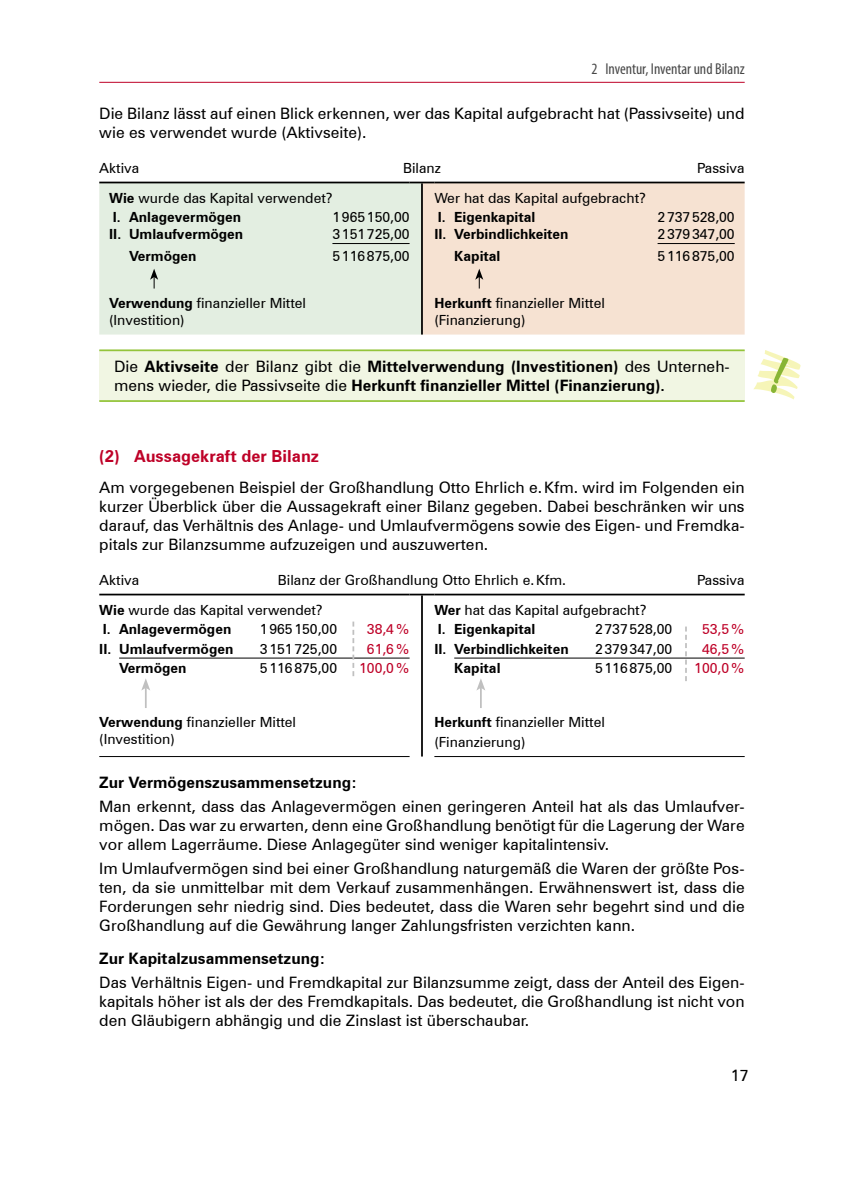
<style>
.page{position:relative;width:844px;height:1191px;background:#fff}
.page>*{position:absolute;margin:0;border:0;box-sizing:border-box;transform-origin:0 0}
.t1{font:700 16.62px "Zurich BT";color:#be0027}
.Fließtext{font:15.75px/18.9px "Zurich BT";color:#000;text-align:justify}
.Merke-Text{font:700 15.75px/18.9px "Zurich BT";color:#000}
.Fließtext-2{font:700 15.75px "Zurich BT";color:#000}
.Kolumnentitel_rechts{font:condensed 15.75px "Myriad Pro";color:#484848}
.Tabelle{font:14px/16.8px "Zurich BT";color:#000}
.Tabelle-2{font:700 14px "Zurich BT";color:#000}
.Tabelle-3{font:14px "Zurich BT";color:#be0027}
.s1{font-weight:700}
.s2{font-weight:400}
</style>
<div class="page">
<hr style="left:99px;top:82px;width:645px;height:1px;background:#be0027">
<div style="left:99px;top:183px;width:322px;height:151px;background:#e3eee1"></div>
<div style="left:423px;top:183px;width:321px;height:151px;background:#f6e2d2"></div>
<hr style="left:99px;top:182px;width:310px;height:1px;background:#000">
<svg style="left:409px;top:182px;width:25px;height:1px"></svg>
<hr style="left:421px;top:183px;width:2px;height:151px;background:#000">
<hr style="left:434px;top:182px;width:310px;height:1px;background:#000">
<hr style="left:332px;top:243px;width:77px;height:1px;background:#000">
<svg style="left:150px;top:269px;width:8px;height:19px"></svg>
<hr style="left:657px;top:243px;width:77px;height:1px;background:#000">
<svg style="left:475px;top:269px;width:8px;height:19px"></svg>
<div style="left:99px;top:350px;width:645px;height:51px;background:#f1f6e3"></div>
<hr style="left:99px;top:349px;width:645px;height:2px;background:#94c43a">
<hr style="left:99px;top:400px;width:645px;height:2px;background:#94c43a">
<hr style="left:99px;top:593px;width:310px;height:2px;background:#000">
<svg style="left:409px;top:593px;width:25px;height:2px"></svg>
<hr style="left:421px;top:595px;width:2px;height:161px;background:#000">
<hr style="left:434px;top:593px;width:310px;height:2px;background:#000">
<hr style="left:99px;top:756px;width:310px;height:1px;background:#000">
<hr style="left:434px;top:756px;width:310px;height:1px;background:#000">
<hr style="left:119px;top:657px;width:290px;height:1px;background:#000">
<hr style="left:145px;top:688px;width:2px;height:20px;background:#c0c0c0">
<svg style="left:141px;top:678px;width:9px;height:12px"></svg>
<hr style="left:454px;top:657px;width:290px;height:1px;background:#000">
<svg style="left:476px;top:679px;width:9px;height:29px"></svg>
<svg style="left:753px;top:350px;width:47px;height:49px"></svg>
<svg style="left:352px;top:621px;width:2px;height:55px"></svg>
<svg style="left:685px;top:626px;width:1px;height:55px"></svg>
<p class="Kolumnentitel_rechts" style="left:591px;top:60px;width:155px">2 Inventur, Inventar und Bilanz</p>
<p class="Fließtext" style="left:99px;top:103px;width:646px">Die Bilanz lässt auf einen Blick erkennen, wer das Kapital aufgebracht hat (Passivseite) und wie es verwendet wurde (Aktivseite).</p>
<p class="Tabelle" style="left:99px;top:159px;width:41px">Aktiva</p>
<p class="Tabelle" style="left:403px;top:159px;width:39px">Bilanz</p>
<p class="Tabelle" style="left:697px;top:159px;width:49px">Passiva</p>
<p class="Tabelle" style="left:109px;top:190px;width:225px"><span class="s1">Wie</span> wurde das Kapital verwendet?</p>
<p class="Tabelle-2" style="left:113px;top:209px;width:130px">I. Anlagevermögen</p>
<p class="Tabelle" style="left:332px;top:209px;width:79px">1965150,00</p>
<p class="Tabelle-2" style="left:109px;top:226px;width:136px">II. Umlaufvermögen</p>
<p class="Tabelle" style="left:332px;top:226px;width:79px">3151725,00</p>
<p class="Tabelle-2" style="left:129px;top:247px;width:69px">Vermögen</p>
<p class="Tabelle" style="left:332px;top:247px;width:79px">5116875,00</p>
<p class="Tabelle" style="left:109px;top:294px;width:198px"><span class="s1">Verwendung</span> finanzieller Mittel (Investition)</p>
<p class="Tabelle" style="left:434px;top:190px;width:213px">Wer hat das Kapital aufgebracht?</p>
<p class="Tabelle-2" style="left:438px;top:209px;width:99px">I. Eigenkapital</p>
<p class="Tabelle" style="left:657px;top:209px;width:79px">2737528,00</p>
<p class="Tabelle-2" style="left:434px;top:226px;width:136px">II. Verbindlichkeiten</p>
<p class="Tabelle" style="left:657px;top:226px;width:79px">2379347,00</p>
<p class="Tabelle-2" style="left:454px;top:247px;width:48px">Kapital</p>
<p class="Tabelle" style="left:657px;top:247px;width:79px">5116875,00</p>
<p class="Tabelle" style="left:434px;top:294px;width:172px"><span class="s1">Herkunft</span> finanzieller Mittel (Finanzierung)</p>
<p class="Merke-Text" style="left:114px;top:357px;width:617px"><span class="s2">Die</span> Aktivseite <span class="s2">der Bilanz gibt die</span> Mittelverwendung (Investitionen) <span class="s2">des Unterneh&shy;mens wieder, die Passivseite die</span> Herkunft finanzieller Mittel (Finanzierung).</p>
<p class="t1" style="left:99px;top:445px;width:221px">(2) Aussagekraft der Bilanz</p>
<p class="Fließtext" style="left:99px;top:478px;width:646px">Am vorgegebenen Beispiel der Großhandlung Otto Ehrlich e.Kfm. wird im Folgenden ein kurzer Überblick über die Aussagekraft einer Bilanz gegeben. Dabei beschränken wir uns darauf, das Verhältnis des Anlage- und Umlaufvermögens sowie des Eigen- und Fremdka&shy;pitals zur Bilanzsumme aufzuzeigen und auszuwerten.</p>
<p class="Tabelle" style="left:99px;top:571px;width:41px">Aktiva</p>
<p class="Tabelle" style="left:278px;top:571px;width:289px">Bilanz der Großhandlung Otto Ehrlich e.Kfm.</p>
<p class="Tabelle" style="left:697px;top:571px;width:49px">Passiva</p>
<p class="Tabelle" style="left:99px;top:601px;width:225px"><span class="s1">Wie</span> wurde das Kapital verwendet?</p>
<p class="Tabelle-2" style="left:103px;top:621px;width:130px">I. Anlagevermögen</p>
<p class="Tabelle" style="left:260px;top:621px;width:79px">1965150,00</p>
<p class="Tabelle-3" style="left:367px;top:621px;width:44px">38,4%</p>
<p class="Tabelle-2" style="left:99px;top:640px;width:136px">II. Umlaufvermögen</p>
<p class="Tabelle" style="left:260px;top:640px;width:79px">3151725,00</p>
<p class="Tabelle-3" style="left:367px;top:640px;width:44px">61,6%</p>
<p class="Tabelle-2" style="left:119px;top:659px;width:69px">Vermögen</p>
<p class="Tabelle" style="left:260px;top:659px;width:79px">5116875,00</p>
<p class="Tabelle-3" style="left:359px;top:659px;width:52px">100,0%</p>
<p class="Tabelle" style="left:434px;top:601px;width:214px"><span class="s1">Wer</span> hat das Kapital aufgebracht?</p>
<p class="Tabelle-2" style="left:438px;top:621px;width:99px">I. Eigenkapital</p>
<p class="Tabelle" style="left:595px;top:621px;width:79px">2737528,00</p>
<p class="Tabelle-3" style="left:701px;top:621px;width:44px">53,5%</p>
<p class="Tabelle-2" style="left:434px;top:640px;width:136px">II. Verbindlichkeiten</p>
<p class="Tabelle" style="left:595px;top:640px;width:79px">2379347,00</p>
<p class="Tabelle-3" style="left:701px;top:640px;width:44px">46,5%</p>
<p class="Tabelle-2" style="left:454px;top:659px;width:48px">Kapital</p>
<p class="Tabelle" style="left:595px;top:659px;width:79px">5116875,00</p>
<p class="Tabelle-3" style="left:694px;top:659px;width:52px">100,0%</p>
<p class="Tabelle" style="left:99px;top:714px;width:198px"><span class="s1">Verwendung</span> finanzieller Mittel (Investition)</p>
<p class="Tabelle" style="left:434px;top:714px;width:172px"><span class="s1">Herkunft</span> finanzieller Mittel</p>
<p class="Tabelle" style="left:434px;top:733px;width:92px">(Finanzierung)</p>
<p class="Fließtext-2" style="left:99px;top:773px;width:259px">Zur Vermögenszusammensetzung:</p>
<p class="Fließtext" style="left:99px;top:797px;width:646px">Man erkennt, dass das Anlagevermögen einen geringeren Anteil hat als das Umlaufver&shy;mögen. Das war zu erwarten, denn eine Großhandlung benötigt für die Lagerung der Ware vor allem Lagerräume. Diese Anlagegüter sind weniger kapitalintensiv.</p>
<p class="Fließtext" style="left:99px;top:858px;width:646px">Im Umlaufvermögen sind bei einer Großhandlung naturgemäß die Waren der größte Pos&shy;ten, da sie unmittelbar mit dem Verkauf zusammenhängen. Erwähnenswert ist, dass die Forderungen sehr niedrig sind. Dies bedeutet, dass die Waren sehr begehrt sind und die Großhandlung auf die Gewährung langer Zahlungsfristen verzichten kann.</p>
<p class="Fließtext-2" style="left:99px;top:949px;width:228px">Zur Kapitalzusammensetzung:</p>
<p class="Fließtext" style="left:99px;top:973px;width:646px">Das Verhältnis Eigen- und Fremdkapital zur Bilanzsumme zeigt, dass der Anteil des Eigen&shy;kapitals höher ist als der des Fremdkapitals. Das bedeutet, die Großhandlung ist nicht von den Gläubigern abhängig und die Zinslast ist überschaubar.</p>
<p class="Fließtext" style="left:730px;top:1066px;width:19px">17</p>
</div>
